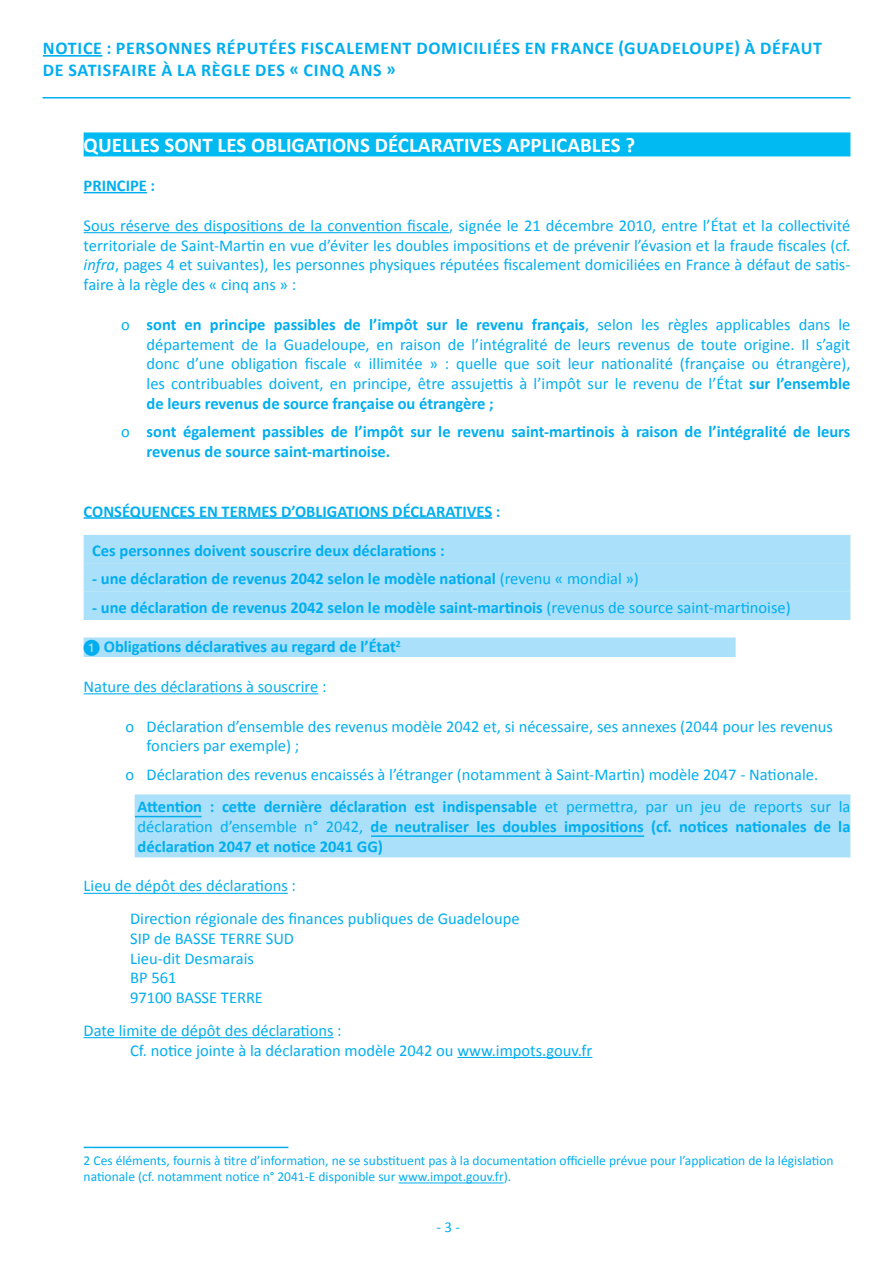
<style>
.page{position:relative;width:893px;height:1263px;background:#fff}
.page>*{position:absolute;margin:0;border:0;box-sizing:border-box;transform-origin:0 0}
.Sous_titre_texte_bla{font:700 21px "Calibri";color:#fff}
.t1{font:700 18px/21.6px "Calibri";letter-spacing:.04em;color:#00aeef}
.t2{font:16.5px/19.8px "Calibri";color:#00aeef;text-align:justify}
.t3{font:700 16.5px/19.8px "Calibri";color:#00aeef}
.t4{font:15px "Calibri";color:#00aeef}
.Note_bas_de_page{font:13.5px "Calibri";color:#00aeef}
.s1{font-style:italic}
.s2{font-weight:700}
.s3{font-weight:400}
.s4{font-family:"European Pi One";font-weight:400}
</style>
<div class="page">
<hr style="left:43px;top:55px;width:59px;height:2px;background:#00aeef">
<hr style="left:43px;top:97px;width:807px;height:1px;background:#00aeef">
<div style="left:84px;top:132px;width:766px;height:24px;background:#00baf1"></div>
<hr style="left:84px;top:192px;width:63px;height:1px;background:#00aeef">
<hr style="left:84px;top:232px;width:365px;height:1px;background:#00aeef">
<hr style="left:84px;top:517px;width:408px;height:2px;background:#00aeef">
<div style="left:84px;top:535px;width:766px;height:28px;background:#aae0f9"></div>
<div style="left:84px;top:563px;width:766px;height:29px;background:#aae0f9"></div>
<div style="left:84px;top:591px;width:766px;height:29px;background:#aae0f9"></div>
<div style="left:84px;top:637px;width:652px;height:20px;background:#aae0f9"></div>
<hr style="left:84px;top:693px;width:234px;height:1px;background:#00aeef">
<div style="left:135px;top:794px;width:715px;height:63px;background:#aae0f9"></div>
<hr style="left:84px;top:893px;width:204px;height:1px;background:#00aeef">
<hr style="left:84px;top:1037px;width:250px;height:1px;background:#00aeef">
<hr style="left:457px;top:1057px;width:135px;height:1px;background:#00aeef">
<hr style="left:399px;top:1182px;width:105px;height:1px;background:#00aeef">
<hr style="left:84px;top:1147px;width:204px;height:1px;background:#00aeef">
<hr style="left:135px;top:816px;width:67px;height:1px;background:#00aeef">
<hr style="left:371px;top:835px;width:273px;height:2px;background:#00aeef">
<p class="t1" style="left:43px;top:37px;width:781px">NOTICE : PERSONNES RÉPUTÉES FISCALEMENT DOMICILIÉES EN FRANCE (GUADELOUPE) À DÉFAUT<br>DE SATISFAIRE À LA RÈGLE DES « CINQ ANS »</p>
<p class="Sous_titre_texte_bla" style="left:84px;top:131px;width:553px">QUELLES SONT LES OBLIGATIONS DÉCLARATIVES APPLICABLES ?</p>
<p class="t3" style="left:84px;top:176px;width:73px">PRINCIPE :</p>
<p class="t2" style="left:84px;top:215px;width:768px">Sous réserve des dispositions de la convention fiscale, signée le 21 décembre 2010, entre l’État et la collectivité territoriale de Saint-Martin en vue d’éviter les doubles impositions et de prévenir l’évasion et la fraude fiscales (cf. <span class="s1">infra</span>, pages 4 et suivantes), les personnes physiques réputées fiscalement domiciliées en France à défaut de satis&shy;faire à la règle des « cinq ans » :</p>
<p class="t2" style="left:147px;top:314px;width:705px;text-indent:-25px">o <span class="s2">sont en principe passibles de l’impôt sur le revenu français</span>, selon les règles applicables dans le département de la Guadeloupe, en raison de l’intégralité de leurs revenus de toute origine. Il s’agit donc d’une obligation fiscale « illimitée » : quelle que soit leur nationalité (française ou étrangère), les contribuables doivent, en principe, être assujettis à l’impôt sur le revenu de l’État <span class="s2">sur l’ensemble de leurs revenus de source française ou étrangère ;</span></p>
<p class="t3" style="left:147px;top:422px;width:705px;text-indent:-25px"><span class="s3">o</span> sont également passibles de l’impôt sur le revenu saint-martinois à raison de l’intégralité de leurs revenus de source saint-martinoise.</p>
<p class="t3" style="left:84px;top:501px;width:418px">CONSÉQUENCES EN TERMES D’OBLIGATIONS DÉCLARATIVES :</p>
<p class="t3" style="left:92px;top:541px;width:354px">Ces personnes doivent souscrire deux déclarations :</p>
<p class="t3" style="left:92px;top:569px;width:548px">- une déclaration de revenus 2042 selon le modèle national <span class="s3">(revenu « mondial »)</span></p>
<p class="t3" style="left:92px;top:597px;width:700px">- une déclaration de revenus 2042 selon le modèle saint-martinois <span class="s3">(revenus de source saint-martinoise)</span></p>
<p class="t3" style="left:84px;top:637px;width:319px"><span class="s4">1</span> Obligations déclaratives au regard de l’État<sup>2</sup></p>
<p class="t2" style="left:84px;top:677px;width:244px">Nature des déclarations à souscrire :</p>
<p class="t2" style="left:147px;top:716px;width:688px;text-indent:-21px">o Déclaration d’ensemble des revenus modèle 2042 et, si nécessaire, ses annexes (2044 pour les revenus fonciers par exemple) ;</p>
<p class="t2" style="left:126px;top:764px;width:694px">o Déclaration des revenus encaissés à l’étranger (notamment à Saint-Martin) modèle 2047 - Nationale.</p>
<p class="t3" style="left:138px;top:797px;width:714px;text-align:justify">Attention : cette dernière déclaration est indispensable <span class="s3">et permettra, par un jeu de reports sur la déclaration d’ensemble n° 2042,</span> de neutraliser les doubles impositions (cf. notices nationales de la déclaration 2047 et notice 2041 GG)</p>
<p class="t2" style="left:84px;top:876px;width:214px">Lieu de dépôt des déclarations :</p>
<p class="t2" style="left:130px;top:909px;width:391px">Direction régionale des finances publiques de Guadeloupe</p>
<p class="t2" style="left:130px;top:928px;width:165px">SIP de BASSE TERRE SUD</p>
<p class="t2" style="left:130px;top:948px;width:125px">Lieu-dit Desmarais</p>
<p class="t2" style="left:130px;top:968px;width:48px">BP 561</p>
<p class="t2" style="left:130px;top:988px;width:134px">97100 BASSE TERRE</p>
<p class="t2" style="left:84px;top:1020px;width:260px">Date limite de dépôt des déclarations :</p>
<p class="t2" style="left:130px;top:1040px;width:464px">Cf. notice jointe à la déclaration modèle 2042 ou www.impots.gouv.fr</p>
<p class="Note_bas_de_page" style="left:84px;top:1152px;width:751px">2 Ces éléments, fournis à titre d’information, ne se substituent pas à la documentation officielle prévue pour l’application de la législation</p>
<p class="Note_bas_de_page" style="left:84px;top:1168px;width:429px">nationale (cf. notamment notice n° 2041-E disponible sur www.impot.gouv.fr).</p>
<p class="t4" style="left:436px;top:1218px;width:25px">- 3 -</p>
</div>
